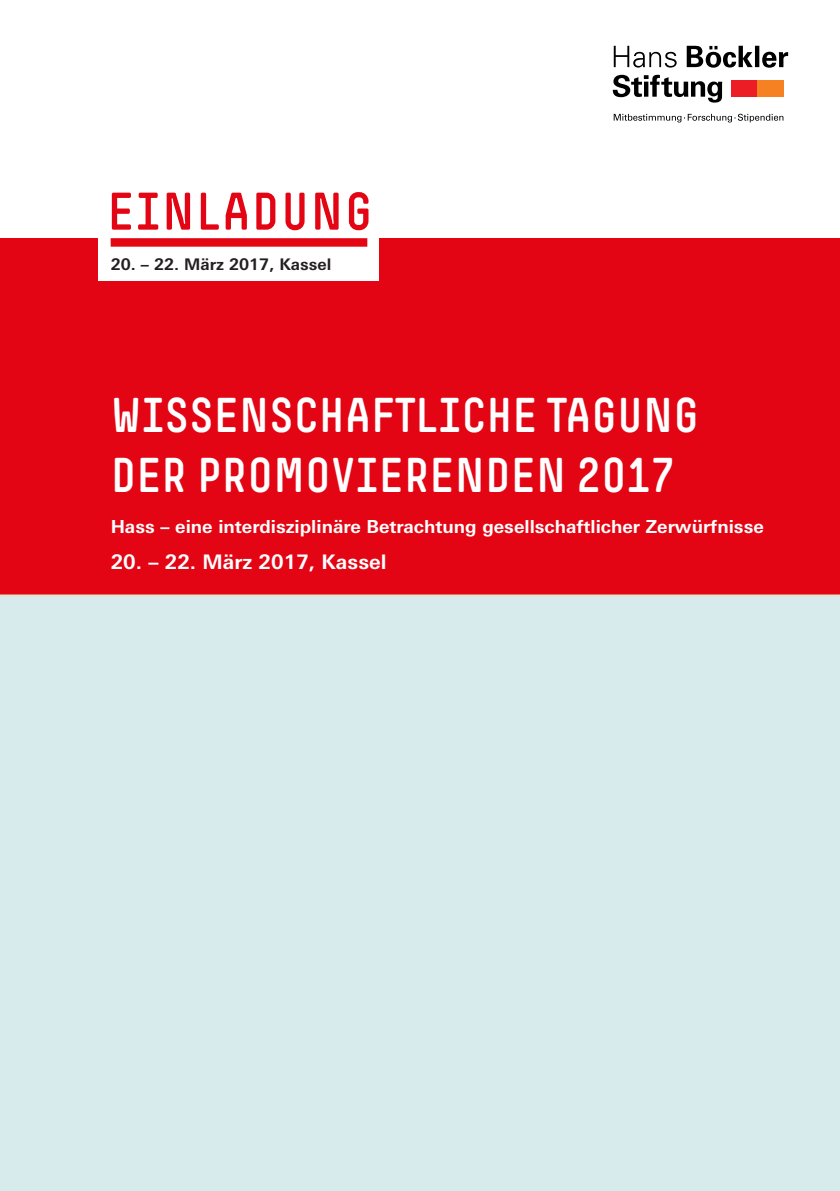
<style>
.page{position:relative;width:840px;height:1191px;background:#fff}
.page>*{position:absolute;margin:0;border:0;box-sizing:border-box;transform-origin:0 0}
.t1{font:52px "Simple HBS";letter-spacing:.03em;color:#e30513}
.t2{font:48px/60px "Simple HBS";letter-spacing:.005em;color:#fff}
.Subline{font:700 20px "Univers Next Pro";color:#fff}
.Subline-2{font:700 18px "Univers Next Pro";color:#fff}
.t3{font:700 16px "Univers Next Pro";color:#231f20}
</style>
<div class="page">
<div style="left:0;top:238px;width:839px;height:357px;background:#e30513"></div>
<div style="left:98px;top:232px;width:280px;height:49px;background:#fff"></div>
<div style="left:111px;top:238px;width:256px;height:9px;background:#e30513"></div>
<div style="left:0;top:594px;width:839px;height:597px;background:#d7ebed"></div>
<svg style="left:612px;top:46px;width:175px;height:57px"></svg>
<div style="left:730px;top:80px;width:26px;height:16px;background:#ed1d26"></div>
<div style="left:756px;top:80px;width:27px;height:16px;background:#f58123"></div>
<svg style="left:613px;top:114px;width:170px;height:8px"></svg>
<h1 class="t1" style="left:107px;top:182px;width:266px">EINLADUNG</h1>
<p class="t3" style="left:111px;top:254px;width:222px">20. – 22. März 2017, Kassel</p>
<p class="t2" style="left:111px;top:385px;width:589px">WISSENSCHAFTLICHE TAGUNG<br>DER PROMOVIERENDEN 2017</p>
<p class="Subline-2" style="left:111px;top:516px;width:654px">Hass – eine interdisziplinäre Betrachtung gesellschaftlicher Zerwürfnisse</p>
<p class="Subline" style="left:111px;top:549px;width:277px">20. – 22. März 2017, Kassel</p>
</div>
